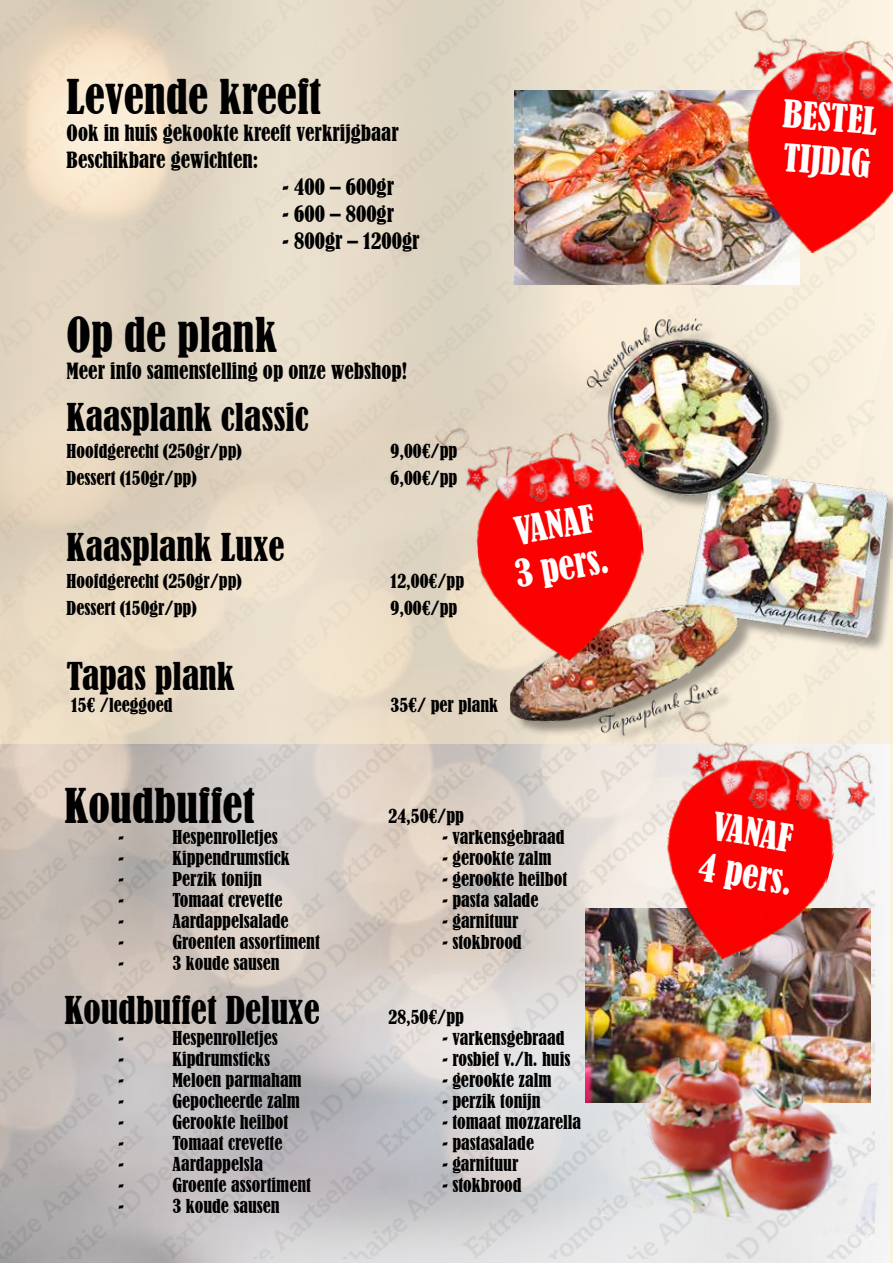
<style>
.page{position:relative;width:893px;height:1263px;background:#fff}
.page>*{position:absolute;margin:0;border:0;box-sizing:border-box;transform-origin:0 0}
.t1{font:condensed 45px "Bernard";color:#000}
.t2{font:condensed 36px "Bernard";color:#000}
.t3{font:condensed 36px/43.2px "Bernard";color:#fff}
.t4{font:condensed 21px/27px "Bernard";color:#000}
.t5{font:condensed 18px "Bernard";color:#000}
</style>
<div class="page">
<img style="left:0;top:744px;width:685px;height:519px">
<svg style="left:0;top:0;width:698px;height:744px;background:#e4d8c4"></svg>
<img style="left:685px;top:12px;width:208px;height:1251px">
<img style="left:514px;top:91px;width:285px;height:194px">
<img style="left:510px;top:304px;width:383px;height:468px">
<hr style="left:890px;top:559px;width:3px;height:704px;background:#feeecc">
<img style="left:731px;top:120px;width:162px;height:146px">
<img style="left:470px;top:523px;width:182px;height:144px">
<img style="left:698px;top:0;width:195px;height:120px">
<img style="left:408px;top:402px;width:264px;height:121px">
<img style="left:586px;top:909px;width:284px;height:194px">
<img style="left:642px;top:846px;width:210px;height:133px">
<img style="left:635px;top:696px;width:258px;height:150px">
<img style="left:601px;top:1042px;width:287px;height:198px">
<h1 class="t1" style="left:67px;top:71px;width:256px">Levende kreeft</h1>
<p class="t4" style="left:67px;top:120px;width:334px">Ook in huis gekookte kreeft verkrijgbaar<br>Beschikbare gewichten:</p>
<p class="t4" style="left:283px;top:174px;width:113px">- 400 – 600gr</p>
<p class="t4" style="left:283px;top:201px;width:113px">- 600 – 800gr</p>
<p class="t4" style="left:283px;top:228px;width:138px">- 800gr – 1200gr</p>
<h1 class="t1" style="left:67px;top:308px;width:212px">Op de plank</h1>
<p class="t4" style="left:67px;top:358px;width:342px">Meer info samenstelling op onze webshop!</p>
<h2 class="t2" style="left:67px;top:396px;width:243px">Kaasplank classic</h2>
<p class="t5" style="left:67px;top:441px;width:177px">Hoofdgerecht (250gr/pp)</p>
<p class="t5" style="left:391px;top:441px;width:68px">9,00€/pp</p>
<p class="t5" style="left:67px;top:468px;width:131px">Dessert (150gr/pp)</p>
<p class="t5" style="left:391px;top:468px;width:68px">6,00€/pp</p>
<h2 class="t2" style="left:67px;top:526px;width:220px">Kaasplank Luxe</h2>
<p class="t5" style="left:67px;top:570px;width:177px">Hoofdgerecht (250gr/pp)</p>
<p class="t5" style="left:391px;top:570px;width:75px">12,00€/pp</p>
<p class="t5" style="left:67px;top:597px;width:131px">Dessert (150gr/pp)</p>
<p class="t5" style="left:391px;top:597px;width:68px">9,00€/pp</p>
<h2 class="t3" style="left:505px;top:511px;width:96px;rotate:-9deg">VANAF<br>3 pers.</h2>
<h2 class="t2" style="left:67px;top:655px;width:170px">Tapas plank</h2>
<p class="t5" style="left:71px;top:694px;width:103px">15€ /leeggoed</p>
<p class="t5" style="left:391px;top:694px;width:109px">35€/ per plank</p>
<h1 class="t1" style="left:64px;top:780px;width:192px">Koudbuffet</h1>
<p class="t5" style="left:388px;top:806px;width:77px">24,50€/pp</p>
<p class="t5" style="left:118px;top:827px;width:7px">-</p>
<p class="t5" style="left:172px;top:827px;width:107px">Hespenrolletjes</p>
<p class="t5" style="left:442px;top:827px;width:124px">- varkensgebraad</p>
<p class="t5" style="left:118px;top:848px;width:7px">-</p>
<p class="t5" style="left:172px;top:848px;width:119px">Kippendrumstick</p>
<p class="t5" style="left:442px;top:848px;width:111px">- gerookte zalm</p>
<p class="t5" style="left:118px;top:869px;width:7px">-</p>
<p class="t5" style="left:172px;top:869px;width:91px">Perzik tonijn</p>
<p class="t5" style="left:442px;top:869px;width:126px">- gerookte heilbot</p>
<p class="t5" style="left:118px;top:890px;width:7px">-</p>
<p class="t5" style="left:172px;top:890px;width:112px">Tomaat crevette</p>
<p class="t5" style="left:442px;top:890px;width:97px">- pasta salade</p>
<p class="t5" style="left:118px;top:911px;width:7px">-</p>
<p class="t5" style="left:172px;top:911px;width:118px">Aardappelsalade</p>
<p class="t5" style="left:442px;top:911px;width:77px">- garnituur</p>
<p class="t5" style="left:118px;top:932px;width:7px">-</p>
<p class="t5" style="left:172px;top:932px;width:149px">Groenten assortiment</p>
<p class="t5" style="left:442px;top:932px;width:81px">- stokbrood</p>
<p class="t5" style="left:118px;top:953px;width:7px">-</p>
<p class="t5" style="left:172px;top:953px;width:109px">3 koude sausen</p>
<h2 class="t2" style="left:64px;top:989px;width:257px">Koudbuffet Deluxe</h2>
<p class="t5" style="left:388px;top:1007px;width:77px">28,50€/pp</p>
<p class="t5" style="left:118px;top:1028px;width:7px">-</p>
<p class="t5" style="left:172px;top:1028px;width:107px">Hespenrolletjes</p>
<p class="t5" style="left:442px;top:1028px;width:124px">- varkensgebraad</p>
<p class="t5" style="left:118px;top:1049px;width:7px">-</p>
<p class="t5" style="left:172px;top:1049px;width:99px">Kipdrumsticks</p>
<p class="t5" style="left:442px;top:1049px;width:129px">- rosbief v./h. huis</p>
<p class="t5" style="left:118px;top:1070px;width:7px">-</p>
<p class="t5" style="left:172px;top:1070px;width:131px">Meloen parmaham</p>
<p class="t5" style="left:442px;top:1070px;width:111px">- gerookte zalm</p>
<p class="t5" style="left:118px;top:1091px;width:7px">-</p>
<p class="t5" style="left:172px;top:1091px;width:129px">Gepocheerde zalm</p>
<p class="t5" style="left:442px;top:1091px;width:100px">- perzik tonijn</p>
<p class="t5" style="left:118px;top:1112px;width:7px">-</p>
<p class="t5" style="left:172px;top:1112px;width:117px">Gerookte heilbot</p>
<p class="t5" style="left:442px;top:1112px;width:140px">- tomaat mozzarella</p>
<p class="t5" style="left:118px;top:1133px;width:7px">-</p>
<p class="t5" style="left:172px;top:1133px;width:112px">Tomaat crevette</p>
<p class="t5" style="left:442px;top:1133px;width:93px">- pastasalade</p>
<p class="t5" style="left:118px;top:1154px;width:7px">-</p>
<p class="t5" style="left:172px;top:1154px;width:92px">Aardappelsla</p>
<p class="t5" style="left:442px;top:1154px;width:77px">- garnituur</p>
<p class="t5" style="left:118px;top:1175px;width:7px">-</p>
<p class="t5" style="left:172px;top:1175px;width:140px">Groente assortiment</p>
<p class="t5" style="left:442px;top:1175px;width:81px">- stokbrood</p>
<p class="t5" style="left:118px;top:1196px;width:7px">-</p>
<p class="t5" style="left:172px;top:1196px;width:109px">3 koude sausen</p>
<h2 class="t3" style="left:784px;top:93px;width:96px;rotate:4deg">BESTEL<br>TIJDIG</h2>
<h2 class="t3" style="left:709px;top:803px;width:96px;rotate:9deg">VANAF<br>4 pers.</h2>
</div>
